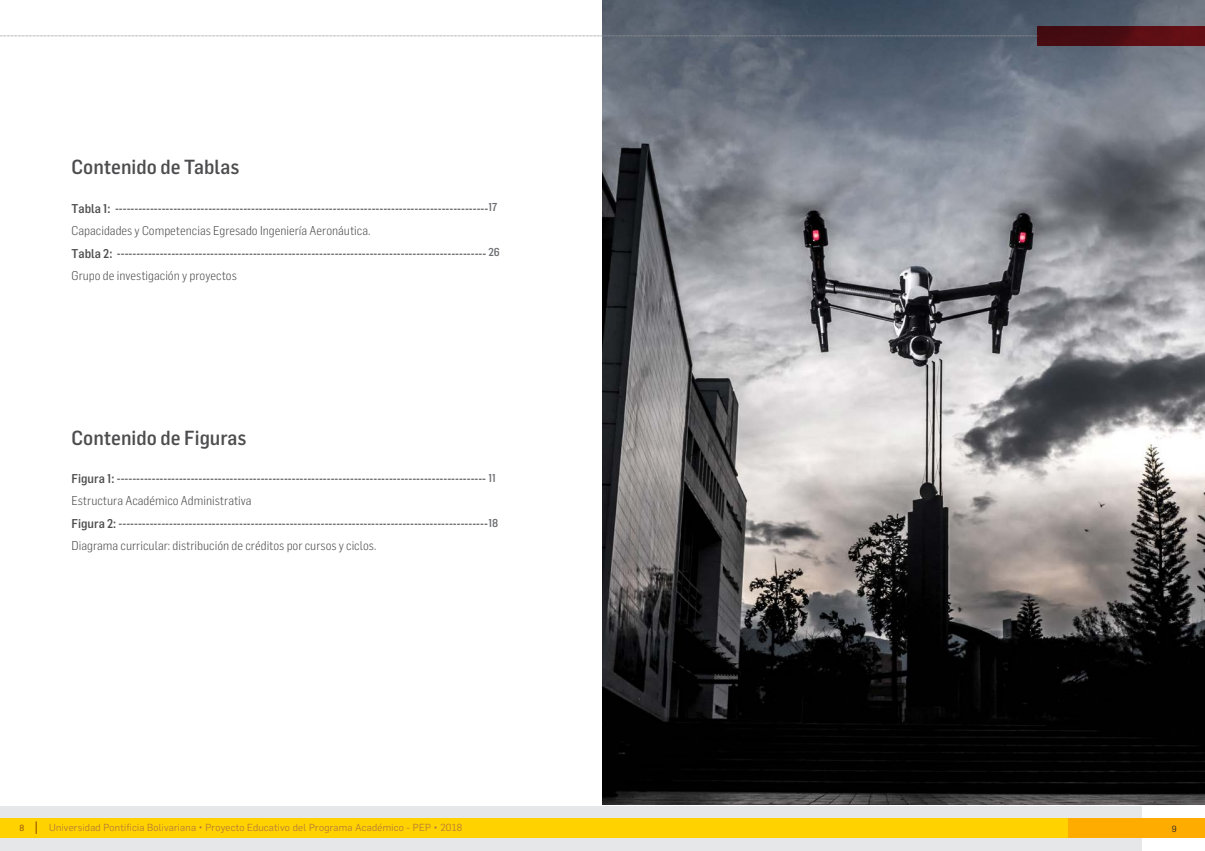
<style>
.page{position:relative;width:1205px;height:851px;background:#fff}
.page>*{position:absolute;margin:0;border:0;box-sizing:border-box;transform-origin:0 0}
.t1{font:500 20px "Flama Semicondensed";color:#4d4d4f}
.t2{font:500 12.5px "Flama Semicondensed";color:#4d4d4f}
.t3{font:300 12.5px "Flama Semicondensed";color:#4d4d4f}
.t4{font:500 11.25px "Flama Semicondensed";color:#6d6e71}
.t5{font:300 10px "Flama";letter-spacing:.02em;color:#ab6e3f}
.t6{font:8.75px "Flama";color:#904a0b}
.t7{font:8.75px "Flama";color:#292829}
</style>
<div class="page">
<img style="left:602px;top:0;width:603px;height:804px">
<svg style="left:0;top:36px;width:1037px;height:1px"></svg>
<div style="left:1037px;top:26px;width:168px;height:20px;background:linear-gradient(to right,#3c0a0f,#671015)"></div>
<div style="left:0;top:806px;width:1142px;height:44px;background:#e6e7e8"></div>
<div style="left:0;top:818px;width:1205px;height:19px;background:#ffd200"></div>
<div style="left:1068px;top:818px;width:137px;height:19px;background:#ffac00"></div>
<svg style="left:36px;top:821px;width:1px;height:12px"></svg>
<h1 class="t1" style="left:72px;top:154px;width:169px">Contenido de Tablas</h1>
<p class="t4" style="left:488px;top:200px;width:11px">17</p>
<p class="t4" style="left:488px;top:245px;width:13px">26</p>
<p class="t2" style="left:72px;top:200px;width:418px">Tabla 1: ------------------------------------------------------------------------------------------------</p>
<p class="t3" style="left:72px;top:222px;width:300px">Capacidades y Competencias Egresado Ingeniería Aeronáutica.</p>
<p class="t2" style="left:72px;top:245px;width:416px">Tabla 2: -----------------------------------------------------------------------------------------------</p>
<p class="t3" style="left:72px;top:267px;width:167px">Grupo de investigación y proyectos</p>
<h1 class="t1" style="left:72px;top:424px;width:176px">Contenido de Figuras</h1>
<p class="t4" style="left:488px;top:470px;width:9px">11</p>
<p class="t4" style="left:488px;top:515px;width:12px">18</p>
<p class="t2" style="left:72px;top:470px;width:416px">Figura 1: -----------------------------------------------------------------------------------------------</p>
<p class="t3" style="left:72px;top:493px;width:182px">Estructura Académico Administrativa</p>
<p class="t2" style="left:72px;top:515px;width:418px">Figura 2: -----------------------------------------------------------------------------------------------</p>
<p class="t3" style="left:72px;top:538px;width:306px">Diagrama curricular: distribución de créditos por cursos y ciclos.</p>
<p class="t6" style="left:19px;top:822px;width:6px">8</p>
<p class="t5" style="left:49px;top:820px;width:414px">Universidad Pontificia Bolivariana Proyecto Educativo del Programa Académico - PEP 2018</p>
<p class="t7" style="left:1171px;top:822px;width:6px">9</p>
</div>
